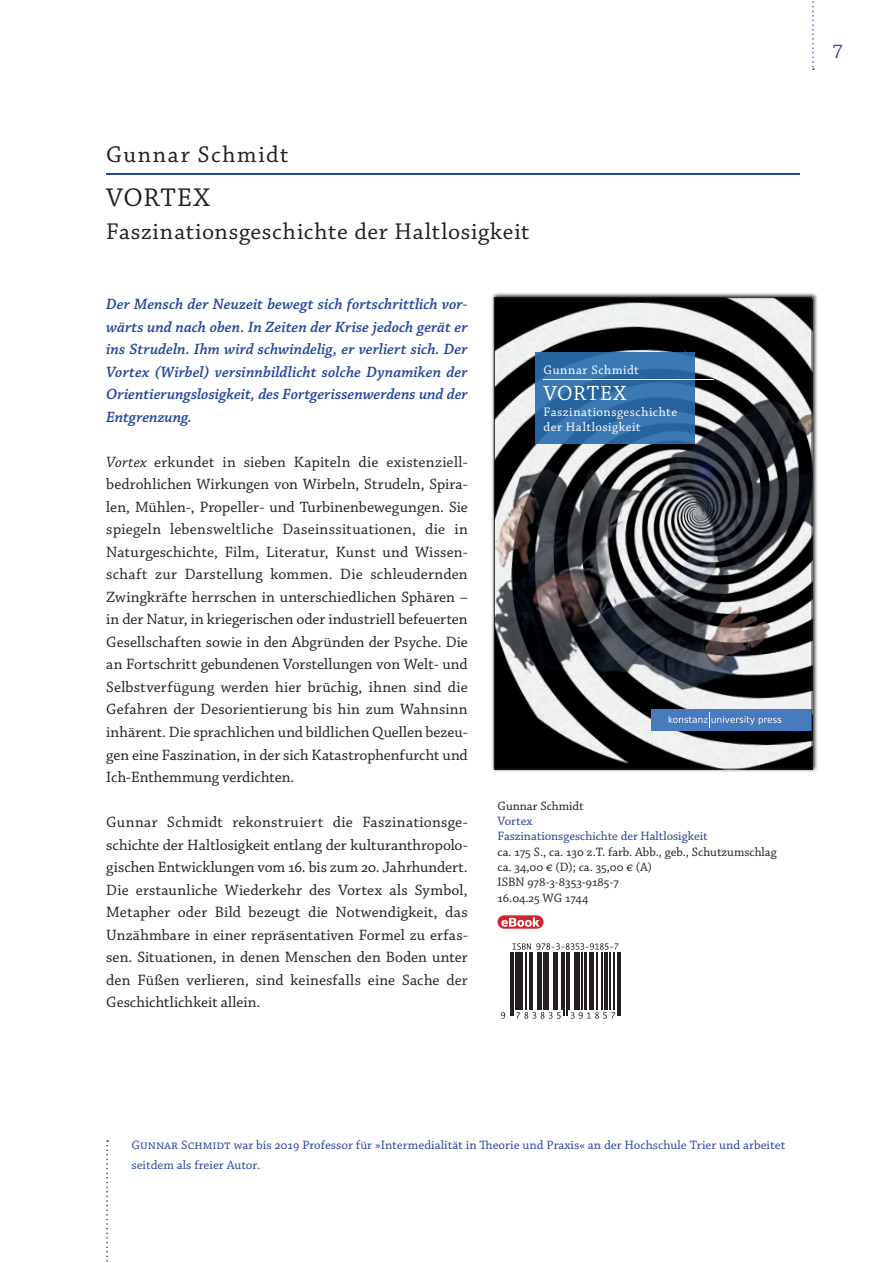
<style>
.page{position:relative;width:893px;height:1263px;background:#fff}
.page>*{position:absolute;margin:0;border:0;box-sizing:border-box;transform-origin:0 0}
.t1{font:27px "Chaparral Pro";letter-spacing:.03em;color:#231f20}
.t2{font:24px "Chaparral Pro";letter-spacing:.035em;color:#231f20}
.t3{font:21.75px "Chaparral Pro";letter-spacing:.025em;color:#fff}
.t4{font:21px "Chaparral Pro Subh";color:#25489e}
.t5{font:15.75px/22.5px "Chaparral Pro";letter-spacing:.005em;color:#231f20;text-align:justify}
.t6{font:italic 600 15.75px/22.5px "Chaparral Pro";color:#25489e;text-align:justify}
.t7{font:13.05px/15.6px "Chaparral Pro";letter-spacing:.04em;color:#fff}
.t8{font:12.75px/19.5px "Chaparral Pro Capt";color:#25489e}
.t9{font:12.75px "Chaparral Pro";color:#231f20}
.t10{font:12.75px "Chaparral Pro";color:#253f8e}
.s1{font-style:italic}
</style>
<div class="page">
<svg style="left:812px;top:1px;width:2px;height:69px"></svg>
<svg style="left:492px;top:293px;width:326px;height:479px;background:#afaeae"></svg>
<img style="left:496px;top:299px;width:314px;height:469px">
<div style="left:535px;top:352px;width:160px;height:91px;background:linear-gradient(to right,#316ea8,#3471ab)"></div>
<hr style="left:544px;top:379px;width:170px;height:1px;background:#fff">
<div style="left:651px;top:709px;width:161px;height:22px;background:#487abe"></div>
<svg style="left:669px;top:712px;width:112px;height:16px"></svg>
<div style="left:494px;top:297px;width:318px;height:473px;border:1px solid #231f20"></div>
<hr style="left:106px;top:174px;width:693px;height:1px;background:#25489e">
<hr style="left:511px;top:952px;width:1px;height:64px;background:#231f20">
<hr style="left:513px;top:952px;width:1px;height:64px;background:#231f20">
<svg style="left:501px;top:1012px;width:4px;height:7px"></svg>
<hr style="left:515px;top:952px;width:1px;height:58px;background:#231f20">
<hr style="left:516px;top:952px;width:1px;height:58px;background:#231f20">
<hr style="left:517px;top:952px;width:2px;height:58px;background:#231f20">
<hr style="left:520px;top:952px;width:1px;height:58px;background:#231f20">
<hr style="left:521px;top:952px;width:1px;height:58px;background:#231f20">
<hr style="left:526px;top:952px;width:1px;height:58px;background:#231f20">
<hr style="left:529px;top:952px;width:1px;height:58px;background:#231f20">
<hr style="left:531px;top:952px;width:2px;height:58px;background:#231f20">
<hr style="left:537px;top:952px;width:1px;height:58px;background:#231f20">
<hr style="left:539px;top:952px;width:2px;height:58px;background:#231f20">
<hr style="left:541px;top:952px;width:1px;height:58px;background:#231f20">
<hr style="left:543px;top:952px;width:1px;height:58px;background:#231f20">
<hr style="left:544px;top:952px;width:1px;height:58px;background:#231f20">
<hr style="left:545px;top:952px;width:1px;height:58px;background:#231f20">
<hr style="left:548px;top:952px;width:1px;height:58px;background:#231f20">
<hr style="left:553px;top:952px;width:2px;height:58px;background:#231f20">
<hr style="left:556px;top:952px;width:1px;height:58px;background:#231f20">
<hr style="left:557px;top:952px;width:1px;height:58px;background:#231f20">
<hr style="left:561px;top:952px;width:2px;height:58px;background:#231f20">
<svg style="left:516px;top:1012px;width:45px;height:7px"></svg>
<hr style="left:564px;top:952px;width:1px;height:64px;background:#231f20">
<hr style="left:566px;top:952px;width:1px;height:64px;background:#231f20">
<hr style="left:568px;top:952px;width:2px;height:58px;background:#231f20">
<hr style="left:574px;top:952px;width:1px;height:58px;background:#231f20">
<hr style="left:577px;top:952px;width:1px;height:58px;background:#231f20">
<hr style="left:578px;top:952px;width:1px;height:58px;background:#231f20">
<hr style="left:579px;top:952px;width:1px;height:58px;background:#231f20">
<hr style="left:581px;top:952px;width:1px;height:58px;background:#231f20">
<hr style="left:585px;top:952px;width:1px;height:58px;background:#231f20">
<hr style="left:586px;top:952px;width:1px;height:58px;background:#231f20">
<hr style="left:589px;top:952px;width:1px;height:58px;background:#231f20">
<hr style="left:590px;top:952px;width:2px;height:58px;background:#231f20">
<hr style="left:593px;top:952px;width:1px;height:58px;background:#231f20">
<hr style="left:596px;top:952px;width:1px;height:58px;background:#231f20">
<hr style="left:601px;top:952px;width:1px;height:58px;background:#231f20">
<hr style="left:604px;top:952px;width:2px;height:58px;background:#231f20">
<hr style="left:606px;top:952px;width:1px;height:58px;background:#231f20">
<hr style="left:607px;top:952px;width:1px;height:58px;background:#231f20">
<hr style="left:609px;top:952px;width:1px;height:58px;background:#231f20">
<hr style="left:614px;top:952px;width:1px;height:58px;background:#231f20">
<svg style="left:571px;top:1012px;width:44px;height:7px"></svg>
<hr style="left:617px;top:952px;width:1px;height:64px;background:#231f20">
<hr style="left:619px;top:952px;width:2px;height:64px;background:#231f20">
<svg style="left:512px;top:943px;width:106px;height:7px"></svg>
<svg style="left:106px;top:1140px;width:2px;height:122px"></svg>
<div style="left:497px;top:915px;width:46px;height:14px;background:#d1232a;border-radius:7px"></div>
<svg style="left:501px;top:917px;width:39px;height:10px"></svg>
<p class="t2" style="left:106px;top:141px;width:183px">Gunnar Schmidt</p>
<p class="t1" style="left:106px;top:182px;width:105px">VORTEX</p>
<p class="t2" style="left:106px;top:218px;width:425px">Faszinationsgeschichte der Haltlosigkeit</p>
<p class="t6" style="left:106px;top:294px;width:363px">Der Mensch der Neuzeit bewegt sich fortschrittlich vor&shy;wärts und nach oben. In Zeiten der Krise jedoch gerät er ins Strudeln. Ihm wird schwindelig, er verliert sich. Der Vortex (Wirbel) versinnbildlicht solche Dynamiken der Orientierungslosigkeit, des Fortgerissenwerdens und der Entgrenzung.</p>
<p class="t5" style="left:106px;top:451px;width:363px"><span class="s1">Vortex</span> erkundet in sieben Kapiteln die existenziell&shy;bedrohlichen Wirkungen von Wirbeln, Strudeln, Spira&shy;len, Mühlen-, Propeller- und Turbinenbewegungen. Sie spiegeln lebensweltliche Daseinssituationen, die in Naturgeschichte, Film, Literatur, Kunst und Wissen&shy;schaft zur Darstellung kommen. Die schleudernden Zwingkräfte herrschen in unterschiedlichen Sphären – in der Natur, in kriegerischen oder industriell befeuerten Gesellschaften sowie in den Abgründen der Psyche. Die an Fortschritt gebundenen Vorstellungen von Welt- und Selbstverfügung werden hier brüchig, ihnen sind die Gefahren der Desorientierung bis hin zum Wahnsinn inhärent. Die sprachlichen und bildlichen Quellen bezeu&shy;gen eine Faszination, in der sich Katastrophenfurcht und Ich-Enthemmung verdichten.</p>
<p class="t5" style="left:106px;top:811px;width:363px">Gunnar Schmidt rekonstruiert die Faszinationsge&shy;schichte der Haltlosigkeit entlang der kulturanthropolo&shy;gischen Entwicklungen vom 16. bis zum 20. Jahrhundert.<br>Die erstaunliche Wiederkehr des Vortex als Symbol, Metapher oder Bild bezeugt die Notwendigkeit, das Unzähmbare in einer repräsentativen Formel zu erfas&shy;sen. Situationen, in denen Menschen den Boden unter den Füßen verlieren, sind keinesfalls eine Sache der Geschichtlichkeit allein.</p>
<p class="t7" style="left:544px;top:362px;width:97px">Gunnar Schmidt</p>
<p class="t3" style="left:544px;top:381px;width:84px">VORTEX</p>
<p class="t7" style="left:544px;top:404px;width:135px">Faszinationsgeschichte der Haltlosigkeit</p>
<p class="t9" style="left:497px;top:799px;width:88px">Gunnar Schmidt</p>
<p class="t10" style="left:497px;top:814px;width:36px">Vortex</p>
<p class="t10" style="left:497px;top:829px;width:212px">Faszinationsgeschichte der Haltlosigkeit</p>
<p class="t9" style="left:497px;top:845px;width:281px">ca. 175 S., ca. 130 z.T. farb. Abb., geb., Schutzumschlag</p>
<p class="t9" style="left:497px;top:860px;width:156px">ca. 34,00 € (D); ca. 35,00 € (A)</p>
<p class="t9" style="left:497px;top:875px;width:123px">ISBN 978-3-8353-9185-7</p>
<p class="t9" style="left:497px;top:890px;width:92px">16.04.25 WG 1744</p>
<p class="t4" style="left:833px;top:40px;width:12px">7</p>
<p class="t8" style="left:131px;top:1136px;width:655px">Gunnar Schmidt war bis 2019 Professor für »Intermedialität in Theorie und Praxis« an der Hochschule Trier und arbeitet seitdem als freier Autor.</p>
</div>
